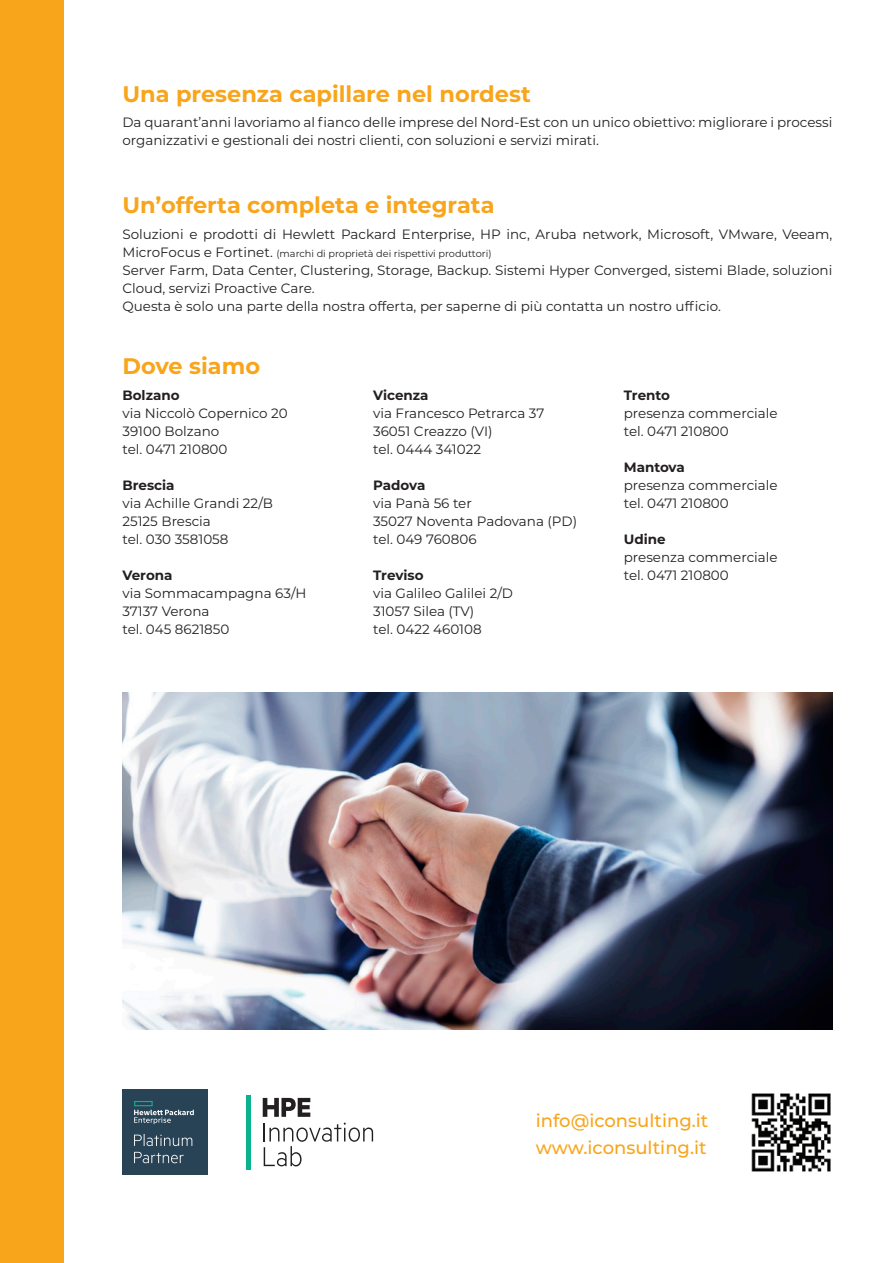
<style>
.page{position:relative;width:893px;height:1263px;background:#fff}
.page>*{position:absolute;margin:0;border:0;box-sizing:border-box;transform-origin:0 0}
.t1{font:700 22.5px "Montserrat";color:#f9a51b}
.t2{font:500 18px "Montserrat";color:#f9a51b}
.t3{font:13.5px/18px "Montserrat";color:#231f20}
.t4{font:700 13.5px "Montserrat";color:#231f20}
.t5{font:9.75px "Montserrat";color:#231f20}
.s1{font-size:13.5px}
</style>
<div class="page">
<img style="left:122px;top:693px;width:710px;height:336px">
<div style="left:122px;top:1089px;width:86px;height:86px;background:#284356"></div>
<svg style="left:134px;top:1101px;width:60px;height:23px"></svg>
<svg style="left:134px;top:1134px;width:58px;height:29px"></svg>
<div style="left:0;top:0;width:64px;height:1263px;background:#f9a51b"></div>
<img style="left:751px;top:1093px;width:80px;height:79px">
<svg style="left:263px;top:1098px;width:110px;height:68px"></svg>
<div style="left:246px;top:1095px;width:5px;height:74px;background:#0ab38d"></div>
<p class="t1" style="left:122px;top:77px;width:410px">Una presenza capillare nel nordest</p>
<p class="t3" style="left:122px;top:113px;width:711px">Da quarant’anni lavoriamo al fianco delle imprese del Nord-Est con un unico obiettivo: migliorare i processi organizzativi e gestionali dei nostri clienti, con soluzioni e servizi mirati.</p>
<p class="t1" style="left:122px;top:189px;width:374px">Un’offerta completa e integrata</p>
<p class="t3" style="left:122px;top:225px;width:711px">Soluzioni e prodotti di Hewlett Packard Enterprise, HP inc, Aruba network, Microsoft, VMware, Veeam,</p>
<p class="t5" style="left:122px;top:247px;width:371px"><span class="s1">MicroFocus e Fortinet.</span> (marchi di proprietà dei rispettivi produttori)</p>
<p class="t3" style="left:122px;top:261px;width:711px">Server Farm, Data Center, Clustering, Storage, Backup. Sistemi Hyper Converged, sistemi Blade, soluzioni<br>Cloud, servizi Proactive Care.</p>
<p class="t3" style="left:122px;top:297px;width:600px">Questa è solo una parte della nostra offerta, per saperne di più contatta un nostro ufficio.</p>
<p class="t1" style="left:122px;top:350px;width:139px">Dove siamo</p>
<p class="t4" style="left:122px;top:385px;width:59px">Bolzano</p>
<p class="t3" style="left:122px;top:404px;width:167px">via Niccolò Copernico 20</p>
<p class="t3" style="left:122px;top:422px;width:98px">39100 Bolzano</p>
<p class="t3" style="left:122px;top:440px;width:107px">tel. 0471 210800</p>
<p class="t4" style="left:122px;top:475px;width:54px">Brescia</p>
<p class="t3" style="left:122px;top:494px;width:152px">via Achille Grandi 22/B</p>
<p class="t3" style="left:122px;top:512px;width:90px">25125 Brescia</p>
<p class="t3" style="left:122px;top:530px;width:108px">tel. 030 3581058</p>
<p class="t4" style="left:122px;top:565px;width:52px">Verona</p>
<p class="t3" style="left:122px;top:584px;width:186px">via Sommacampagna 63/H</p>
<p class="t3" style="left:122px;top:602px;width:88px">37137 Verona</p>
<p class="t3" style="left:122px;top:620px;width:108px">tel. 045 8621850</p>
<p class="t4" style="left:373px;top:385px;width:57px">Vicenza</p>
<p class="t3" style="left:373px;top:404px;width:173px">via Francesco Petrarca 37</p>
<p class="t3" style="left:373px;top:422px;width:121px">36051 Creazzo (VI)</p>
<p class="t3" style="left:373px;top:440px;width:109px">tel. 0444 341022</p>
<p class="t4" style="left:373px;top:475px;width:54px">Padova</p>
<p class="t3" style="left:373px;top:494px;width:100px">via Panà 56 ter</p>
<p class="t3" style="left:373px;top:512px;width:206px">35027 Noventa Padovana (PD)</p>
<p class="t3" style="left:373px;top:530px;width:105px">tel. 049 760806</p>
<p class="t4" style="left:373px;top:565px;width:52px">Treviso</p>
<p class="t3" style="left:373px;top:584px;width:141px">via Galileo Galilei 2/D</p>
<p class="t3" style="left:373px;top:602px;width:103px">31057 Silea (TV)</p>
<p class="t3" style="left:373px;top:620px;width:110px">tel. 0422 460108</p>
<p class="t4" style="left:624px;top:385px;width:48px">Trento</p>
<p class="t3" style="left:624px;top:404px;width:155px">presenza commerciale</p>
<p class="t3" style="left:624px;top:422px;width:107px">tel. 0471 210800</p>
<p class="t4" style="left:624px;top:457px;width:62px">Mantova</p>
<p class="t3" style="left:624px;top:476px;width:155px">presenza commerciale</p>
<p class="t3" style="left:624px;top:494px;width:107px">tel. 0471 210800</p>
<p class="t4" style="left:624px;top:529px;width:43px">Udine</p>
<p class="t3" style="left:624px;top:548px;width:155px">presenza commerciale</p>
<p class="t3" style="left:624px;top:566px;width:107px">tel. 0471 210800</p>
<p class="t2" style="left:536px;top:1108px;width:174px">info@iconsulting.it</p>
<p class="t2" style="left:536px;top:1135px;width:172px">www.iconsulting.it</p>
</div>
